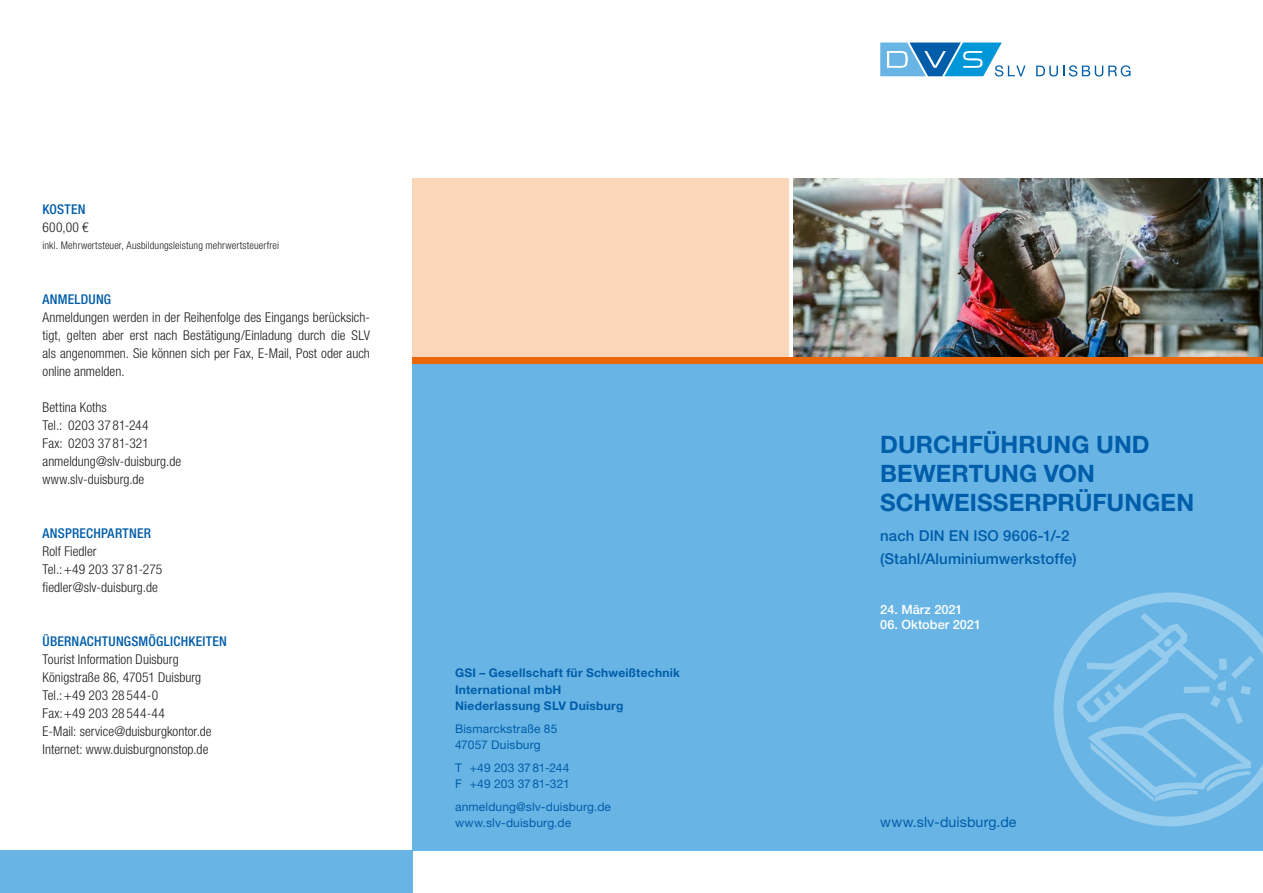
<style>
.page{position:relative;width:1263px;height:893px;background:#fff}
.page>*{position:absolute;margin:0;border:0;box-sizing:border-box;transform-origin:0 0}
.t1{font:700 24px/28.8px "Helvetica Neue LT Std";color:#005da9}
.t2{font:500 15px/22.2px "Helvetica Neue LT Std";letter-spacing:.005em;color:#005da9}
.t3{font:14.25px "Helvetica Neue LT Std";letter-spacing:.005em;color:#005da9}
.t4{font:300 condensed 13.5px/18px "Helvetica Neue LT Std";letter-spacing:.005em;color:#1d1d1b}
.t5{font:500 condensed 13.5px "Helvetica Neue LT Std";letter-spacing:.015em;color:#005da9}
.t6{font:500 12.75px "Helvetica Neue LT Std";color:#fff}
.t7{font:12px/16.5px "Helvetica Neue LT Std";letter-spacing:.015em;color:#005da9}
.t8{font:700 12px/16.5px "Helvetica Neue LT Std";letter-spacing:.025em;color:#005da9}
.t9{font:300 condensed 10.5px "Helvetica Neue LT Std";letter-spacing:.01em;color:#1d1d1b}
</style>
<div class="page">
<img style="left:793px;top:179px;width:470px;height:178px">
<div style="left:412px;top:357px;width:851px;height:493px;background:#68b5e5"></div>
<div style="left:412px;top:179px;width:377px;height:178px;background:#fcd6b8"></div>
<div style="left:0;top:850px;width:412px;height:43px;background:#68b5e5"></div>
<svg style="left:1036px;top:65px;width:94px;height:12px"></svg>
<svg style="left:880px;top:43px;width:145px;height:34px"></svg>
<div style="left:412px;top:357px;width:851px;height:7px;background:#ec6708"></div>
<svg style="left:1053px;top:592px;width:210px;height:234px"></svg>
<svg style="left:1076px;top:613px;width:178px;height:189px"></svg>
<p class="t5" style="left:43px;top:201px;width:44px">KOSTEN</p>
<p class="t4" style="left:43px;top:218px;width:48px">600,00 €</p>
<p class="t9" style="left:43px;top:239px;width:238px">inkl. Mehrwertsteuer, Ausbildungsleistung mehrwertsteuerfrei</p>
<p class="t5" style="left:43px;top:291px;width:70px">ANMELDUNG</p>
<p class="t4" style="left:43px;top:308px;width:329px;text-align:justify">Anmeldungen werden in der Reihenfolge des Eingangs berücksich&shy;tigt, gelten aber erst nach Bestätigung/Einladung durch die SLV als angenommen. Sie können sich per Fax, E-Mail, Post oder auch online anmelden.</p>
<p class="t4" style="left:43px;top:398px;width:140px">Bettina Koths<br>Tel.: 0203 37 81-244<br>Fax: 0203 37 81-321 anmeldung@slv-duisburg.de www.slv-duisburg.de</p>
<p class="t5" style="left:43px;top:525px;width:110px">ANSPRECHPARTNER</p>
<p class="t4" style="left:43px;top:542px;width:121px">Rolf Fiedler<br>Tel.:+49 203 37 81-275 fiedler@slv-duisburg.de</p>
<p class="t5" style="left:43px;top:633px;width:186px">ÜBERNACHTUNGSMÖGLICHKEITEN</p>
<p class="t4" style="left:43px;top:650px;width:171px">Tourist Information Duisburg<br>Königstraße 86, 47051 Duisburg<br>Tel.:+49 203 28 544-0<br>Fax:+49 203 28544-44<br>E-Mail: service@duisburgkontor.de<br>Internet: www.duisburgnonstop.de</p>
<p class="t8" style="left:455px;top:664px;width:227px">GSI – Gesellschaft für Schweißtechnik<br>International mbH<br>Niederlassung SLV Duisburg</p>
<p class="t7" style="left:455px;top:720px;width:104px">Bismarckstraße 85<br>47057 Duisburg</p>
<p class="t7" style="left:455px;top:759px;width:116px">T +49 203 3781-244<br>F +49 203 3781-321</p>
<p class="t7" style="left:455px;top:798px;width:158px">anmeldung@slv-duisburg.de www.slv-duisburg.de</p>
<h1 class="t1" style="left:880px;top:429px;width:315px">DURCHFÜHRUNG UND<br>BEWERTUNG VON<br>SCHWEISSERPRÜFUNGEN</h1>
<p class="t2" style="left:880px;top:525px;width:198px">nach DIN EN ISO 9606-1/-2 (Stahl/Aluminiumwerkstoffe)</p>
<p class="t6" style="left:880px;top:602px;width:84px">24. März 2021</p>
<p class="t6" style="left:880px;top:617px;width:102px">06. Oktober 2021</p>
<p class="t3" style="left:880px;top:813px;width:138px">www.slv-duisburg.de</p>
</div>
